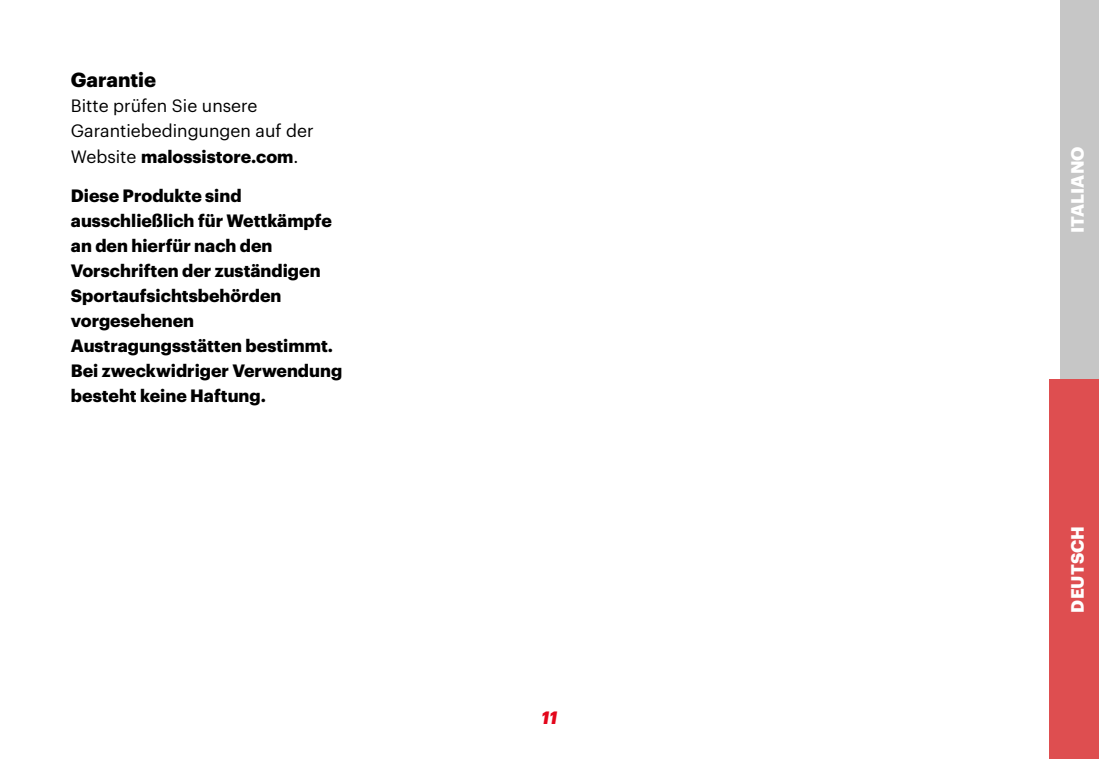
<style>
.page{position:relative;width:1099px;height:759px;background:#fff}
.page>*{position:absolute;margin:0;border:0;box-sizing:border-box;transform-origin:0 0}
.Titoletto_nel_testo{font:700 20px "Graphik";color:#000}
.Testo_Normale_7_pt{font:700 17.5px/25px "Graphik";color:#000}
.Testo_Normale_7_pt-2{font:17.5px/25px "Graphik";color:#000}
.t1{font:700 17.5px "Graphik";letter-spacing:.005em;color:#fff}
.t2{font:italic 700 17.5px "Graphik";color:#e3061b}
.s1{font-weight:700}
</style>
<div class="page">
<div style="left:1059px;top:0;width:39px;height:379px;background:#c6c6c6"></div>
<div style="left:1049px;top:379px;width:49px;height:379px;background:#de4e50"></div>
<p class="Titoletto_nel_testo" style="left:71px;top:65px;width:87px">Garantie</p>
<p class="Testo_Normale_7_pt-2" style="left:71px;top:92px;width:244px">Bitte prüfen Sie unsere<br>Garantiebedingungen auf der<br>Website <span class="s1">malossistore.com</span>.</p>
<p class="Testo_Normale_7_pt" style="left:71px;top:181px;width:273px">Diese Produkte sind ausschließlich für Wettkämpfe an den hierfür nach den<br>Vorschriften der zuständigen<br>Sportaufsichtsbehörden vorgesehenen<br>Austragungsstätten bestimmt.<br>Bei zweckwidriger Verwendung besteht keine Haftung.</p>
<p class="t2" style="left:541px;top:703px;width:17px">11</p>
<p class="t1" style="left:1063px;top:233px;width:88px;rotate:-90deg">ITALIANO</p>
<p class="t1" style="left:1063px;top:612px;width:88px;rotate:-90deg">DEUTSCH</p>
</div>
